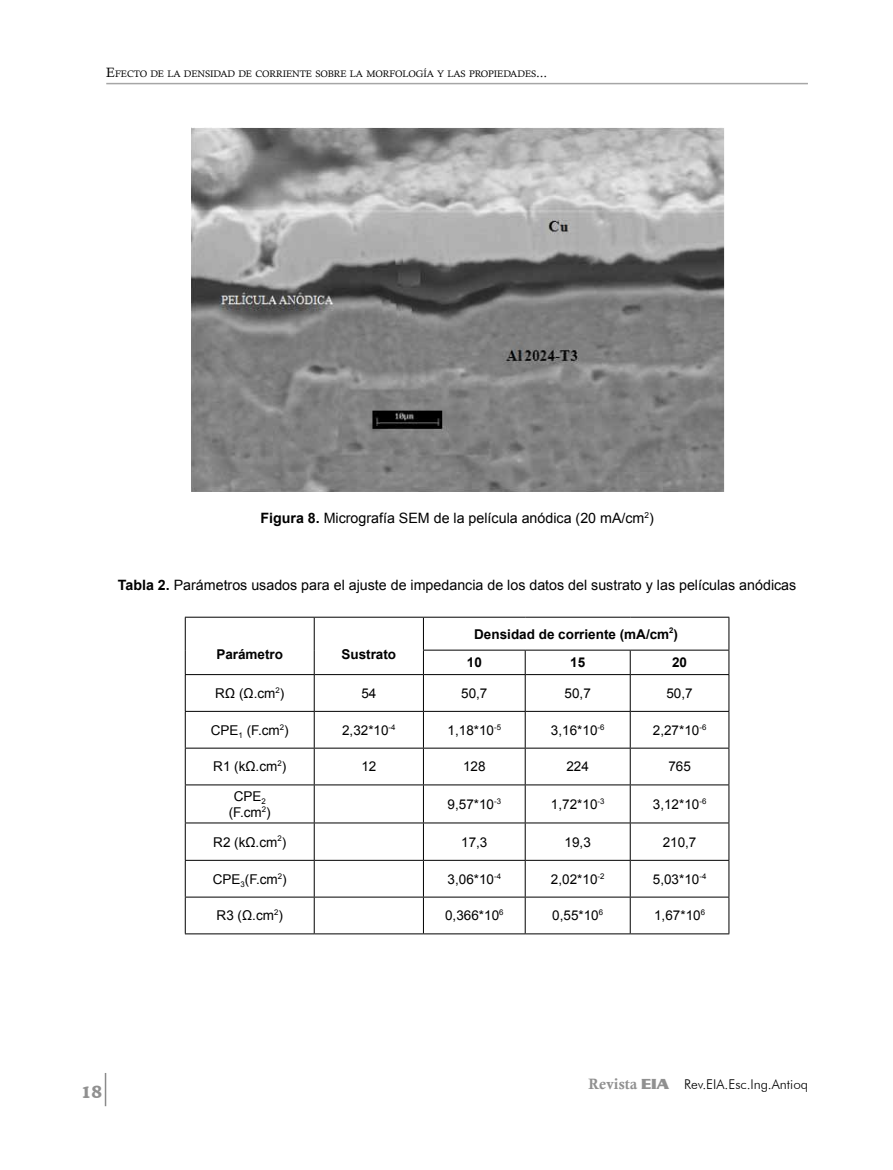
<style>
.page{position:relative;width:893px;height:1170px;background:#fff}
.page>*{position:absolute;margin:0;border:0;box-sizing:border-box;transform-origin:0 0}
.t1{font:700 18px "Cooper BT";color:#909090}
.t2{font:14.25px "Arial";color:#000}
.t3{font:13.5px/16.2px "Arial";color:#000;text-align:center}
.t4{font:700 13.5px/28.7px "Arial";color:#000}
.t5{font:300 13.5px "Futura BT";color:#000}
.t6{font:9.45px "Calisto";letter-spacing:-.015em;color:#000}
.s1{font-size:13.5px}
.s2{font-weight:700}
.s3{font-family:"Calis MT Bol";font-weight:400;font-size:15px;color:#909090}
.s4{font-family:"Serpentine D";font-weight:700;font-size:15px;color:#909090}
</style>
<div class="page">
<hr style="left:106px;top:83px;width:702px;height:1px;background:#a6a6a6">
<hr style="left:105px;top:1072px;width:1px;height:34px;background:#8b8b8b">
<svg style="left:186px;top:617px;width:543px;height:316px"></svg>
<hr style="left:185px;top:616px;width:129px;height:1px;background:#000">
<hr style="left:185px;top:617px;width:1px;height:33px;background:#000">
<hr style="left:314px;top:616px;width:109px;height:1px;background:#000">
<hr style="left:314px;top:617px;width:1px;height:33px;background:#000">
<hr style="left:423px;top:616px;width:102px;height:1px;background:#000">
<hr style="left:423px;top:617px;width:1px;height:32px;background:#000">
<hr style="left:525px;top:616px;width:105px;height:1px;background:#000">
<hr style="left:630px;top:616px;width:99px;height:1px;background:#000">
<hr style="left:729px;top:617px;width:1px;height:32px;background:#000">
<svg style="left:185px;top:650px;width:1px;height:24px"></svg>
<svg style="left:314px;top:650px;width:1px;height:24px"></svg>
<hr style="left:423px;top:649px;width:102px;height:1px;background:#000">
<svg style="left:423px;top:650px;width:1px;height:24px"></svg>
<hr style="left:525px;top:649px;width:105px;height:1px;background:#000">
<svg style="left:525px;top:650px;width:1px;height:24px"></svg>
<hr style="left:630px;top:649px;width:99px;height:1px;background:#000">
<svg style="left:630px;top:650px;width:1px;height:24px"></svg>
<svg style="left:729px;top:650px;width:1px;height:24px"></svg>
<hr style="left:185px;top:674px;width:129px;height:1px;background:#000">
<hr style="left:185px;top:675px;width:1px;height:36px;background:#000">
<hr style="left:314px;top:674px;width:109px;height:1px;background:#000">
<hr style="left:314px;top:675px;width:1px;height:36px;background:#000">
<hr style="left:423px;top:674px;width:102px;height:1px;background:#000">
<hr style="left:423px;top:675px;width:1px;height:36px;background:#000">
<hr style="left:525px;top:674px;width:105px;height:1px;background:#000">
<hr style="left:525px;top:675px;width:1px;height:36px;background:#000">
<hr style="left:630px;top:674px;width:99px;height:1px;background:#000">
<hr style="left:630px;top:675px;width:1px;height:36px;background:#000">
<hr style="left:729px;top:675px;width:1px;height:36px;background:#000">
<hr style="left:185px;top:711px;width:129px;height:1px;background:#000">
<hr style="left:185px;top:711px;width:1px;height:36px;background:#000">
<hr style="left:314px;top:711px;width:109px;height:1px;background:#000">
<hr style="left:314px;top:711px;width:1px;height:36px;background:#000">
<hr style="left:423px;top:711px;width:102px;height:1px;background:#000">
<hr style="left:423px;top:711px;width:1px;height:36px;background:#000">
<hr style="left:525px;top:711px;width:105px;height:1px;background:#000">
<hr style="left:525px;top:711px;width:1px;height:36px;background:#000">
<hr style="left:630px;top:711px;width:99px;height:1px;background:#000">
<hr style="left:630px;top:711px;width:1px;height:36px;background:#000">
<hr style="left:729px;top:711px;width:1px;height:36px;background:#000">
<hr style="left:185px;top:747px;width:129px;height:1px;background:#000">
<hr style="left:185px;top:748px;width:1px;height:36px;background:#000">
<hr style="left:314px;top:747px;width:109px;height:1px;background:#000">
<hr style="left:314px;top:748px;width:1px;height:36px;background:#000">
<hr style="left:423px;top:747px;width:102px;height:1px;background:#000">
<hr style="left:423px;top:748px;width:1px;height:36px;background:#000">
<hr style="left:525px;top:747px;width:105px;height:1px;background:#000">
<hr style="left:525px;top:748px;width:1px;height:36px;background:#000">
<hr style="left:630px;top:747px;width:99px;height:1px;background:#000">
<hr style="left:630px;top:748px;width:1px;height:36px;background:#000">
<hr style="left:729px;top:748px;width:1px;height:36px;background:#000">
<hr style="left:185px;top:784px;width:129px;height:1px;background:#000">
<hr style="left:185px;top:785px;width:1px;height:37px;background:#000">
<hr style="left:314px;top:784px;width:109px;height:1px;background:#000">
<hr style="left:314px;top:785px;width:1px;height:37px;background:#000">
<hr style="left:423px;top:784px;width:102px;height:1px;background:#000">
<hr style="left:423px;top:785px;width:1px;height:37px;background:#000">
<hr style="left:525px;top:784px;width:105px;height:1px;background:#000">
<hr style="left:525px;top:785px;width:1px;height:37px;background:#000">
<hr style="left:630px;top:784px;width:99px;height:1px;background:#000">
<hr style="left:630px;top:785px;width:1px;height:37px;background:#000">
<hr style="left:729px;top:785px;width:1px;height:37px;background:#000">
<hr style="left:185px;top:822px;width:129px;height:1px;background:#000">
<hr style="left:185px;top:823px;width:1px;height:36px;background:#000">
<hr style="left:314px;top:822px;width:109px;height:1px;background:#000">
<hr style="left:314px;top:823px;width:1px;height:36px;background:#000">
<hr style="left:423px;top:822px;width:102px;height:1px;background:#000">
<hr style="left:423px;top:823px;width:1px;height:36px;background:#000">
<hr style="left:525px;top:822px;width:105px;height:1px;background:#000">
<hr style="left:525px;top:823px;width:1px;height:36px;background:#000">
<hr style="left:630px;top:822px;width:99px;height:1px;background:#000">
<hr style="left:630px;top:823px;width:1px;height:36px;background:#000">
<hr style="left:729px;top:823px;width:1px;height:36px;background:#000">
<hr style="left:185px;top:859px;width:129px;height:1px;background:#000">
<hr style="left:185px;top:860px;width:1px;height:36px;background:#000">
<hr style="left:314px;top:859px;width:109px;height:1px;background:#000">
<hr style="left:314px;top:860px;width:1px;height:36px;background:#000">
<hr style="left:423px;top:859px;width:102px;height:1px;background:#000">
<hr style="left:423px;top:860px;width:1px;height:36px;background:#000">
<hr style="left:525px;top:859px;width:105px;height:1px;background:#000">
<hr style="left:525px;top:860px;width:1px;height:36px;background:#000">
<hr style="left:630px;top:859px;width:99px;height:1px;background:#000">
<hr style="left:630px;top:860px;width:1px;height:36px;background:#000">
<hr style="left:729px;top:860px;width:1px;height:36px;background:#000">
<hr style="left:185px;top:896px;width:129px;height:1px;background:#000">
<hr style="left:185px;top:897px;width:1px;height:36px;background:#000">
<hr style="left:314px;top:896px;width:109px;height:1px;background:#000">
<hr style="left:314px;top:897px;width:1px;height:36px;background:#000">
<hr style="left:423px;top:896px;width:102px;height:1px;background:#000">
<hr style="left:423px;top:897px;width:1px;height:36px;background:#000">
<hr style="left:525px;top:896px;width:105px;height:1px;background:#000">
<hr style="left:525px;top:897px;width:1px;height:36px;background:#000">
<hr style="left:630px;top:896px;width:99px;height:1px;background:#000">
<hr style="left:630px;top:897px;width:1px;height:36px;background:#000">
<hr style="left:729px;top:897px;width:1px;height:36px;background:#000">
<hr style="left:185px;top:933px;width:129px;height:1px;background:#000">
<hr style="left:314px;top:933px;width:109px;height:1px;background:#000">
<hr style="left:423px;top:933px;width:102px;height:1px;background:#000">
<hr style="left:525px;top:933px;width:105px;height:1px;background:#000">
<hr style="left:630px;top:933px;width:99px;height:1px;background:#000">
<img style="left:191px;top:128px;width:534px;height:364px">
<p class="t6" style="left:106px;top:69px;width:443px"><span class="s1">E</span>FECTO DE LA DENSIDAD DE CORRIENTE SOBRE LA MORFOLOGÍA Y LAS PROPIEDADES<span class="s1">...</span></p>
<p class="t2" style="left:260px;top:508px;width:395px"><span class="s2">Figura 8.</span> Micrografía SEM de la película anódica (20 mA/cm<sup>2</sup>)</p>
<p class="t2" style="left:118px;top:576px;width:680px"><span class="s2">Tabla 2.</span> Parámetros usados para el ajuste de impedancia de los datos del sustrato y las películas anódicas</p>
<p class="t4" style="left:216px;top:640px;width:68px">Parámetro</p>
<p class="t4" style="left:341px;top:640px;width:56px">Sustrato</p>
<p class="t4" style="left:467px;top:620px;width:213px;text-indent:7px">Densidad de corriente (mA/cm<sup>2</sup>)<br>10</p>
<p class="t4" style="left:570px;top:648px;width:17px">15</p>
<p class="t4" style="left:672px;top:648px;width:17px">20</p>
<h1 class="t1" style="left:81px;top:1080px;width:23px">18</h1>
<p class="t3" style="left:215px;top:685px;width:71px">RΩ (Ω.cm<sup>2</sup>)</p>
<p class="t3" style="left:361px;top:685px;width:17px">54</p>
<p class="t3" style="left:461px;top:685px;width:28px">50,7</p>
<p class="t3" style="left:565px;top:685px;width:28px">50,7</p>
<p class="t3" style="left:666px;top:685px;width:28px">50,7</p>
<p class="t3" style="left:211px;top:722px;width:79px">CPE<sub>1</sub> (F.cm<sup>2</sup>)</p>
<p class="t3" style="left:342px;top:722px;width:55px">2,32*10<sup>-4</sup></p>
<p class="t3" style="left:448px;top:722px;width:55px">1,18*10<sup>-5</sup></p>
<p class="t3" style="left:551px;top:722px;width:55px">3,16*10<sup>-6</sup></p>
<p class="t3" style="left:653px;top:722px;width:55px">2,27*10<sup>-6</sup></p>
<p class="t3" style="left:213px;top:758px;width:74px">R1 (kΩ.cm<sup>2</sup>)</p>
<p class="t3" style="left:361px;top:758px;width:17px">12</p>
<p class="t3" style="left:463px;top:758px;width:24px">128</p>
<p class="t3" style="left:566px;top:758px;width:24px">224</p>
<p class="t3" style="left:668px;top:758px;width:24px">765</p>
<p class="t3" style="left:229px;top:788px;width:43px">CPE<sub>2 </sub>(F.cm<sup>2</sup>)</p>
<p class="t3" style="left:448px;top:796px;width:55px">9,57*10<sup>-3</sup></p>
<p class="t3" style="left:551px;top:796px;width:55px">1,72*10<sup>-3</sup></p>
<p class="t3" style="left:653px;top:796px;width:55px">3,12*10<sup>-6</sup></p>
<p class="t3" style="left:213px;top:833px;width:74px">R2 (kΩ.cm<sup>2</sup>)</p>
<p class="t3" style="left:461px;top:833px;width:28px">17,3</p>
<p class="t3" style="left:565px;top:833px;width:28px">19,3</p>
<p class="t3" style="left:663px;top:833px;width:35px">210,7</p>
<p class="t3" style="left:213px;top:870px;width:75px">CPE<sub>3</sub>(F.cm<sup>2</sup>)</p>
<p class="t3" style="left:448px;top:870px;width:55px">3,06*10<sup>-4</sup></p>
<p class="t3" style="left:551px;top:870px;width:55px">2,02*10<sup>-2</sup></p>
<p class="t3" style="left:653px;top:870px;width:55px">5,03*10<sup>-4</sup></p>
<p class="t3" style="left:217px;top:907px;width:68px">R3 (Ω.cm<sup>2</sup>)</p>
<p class="t3" style="left:445px;top:907px;width:60px">0,366*10<sup>6</sup></p>
<p class="t3" style="left:552px;top:907px;width:52px">0,55*10<sup>6</sup></p>
<p class="t3" style="left:654px;top:907px;width:52px">1,67*10<sup>6</sup></p>
<p class="t5" style="left:588px;top:1076px;width:221px"><span class="s3">Revista</span> <span class="s4">EIA</span> Rev.EIA.Esc.Ing.Antioq</p>
</div>
